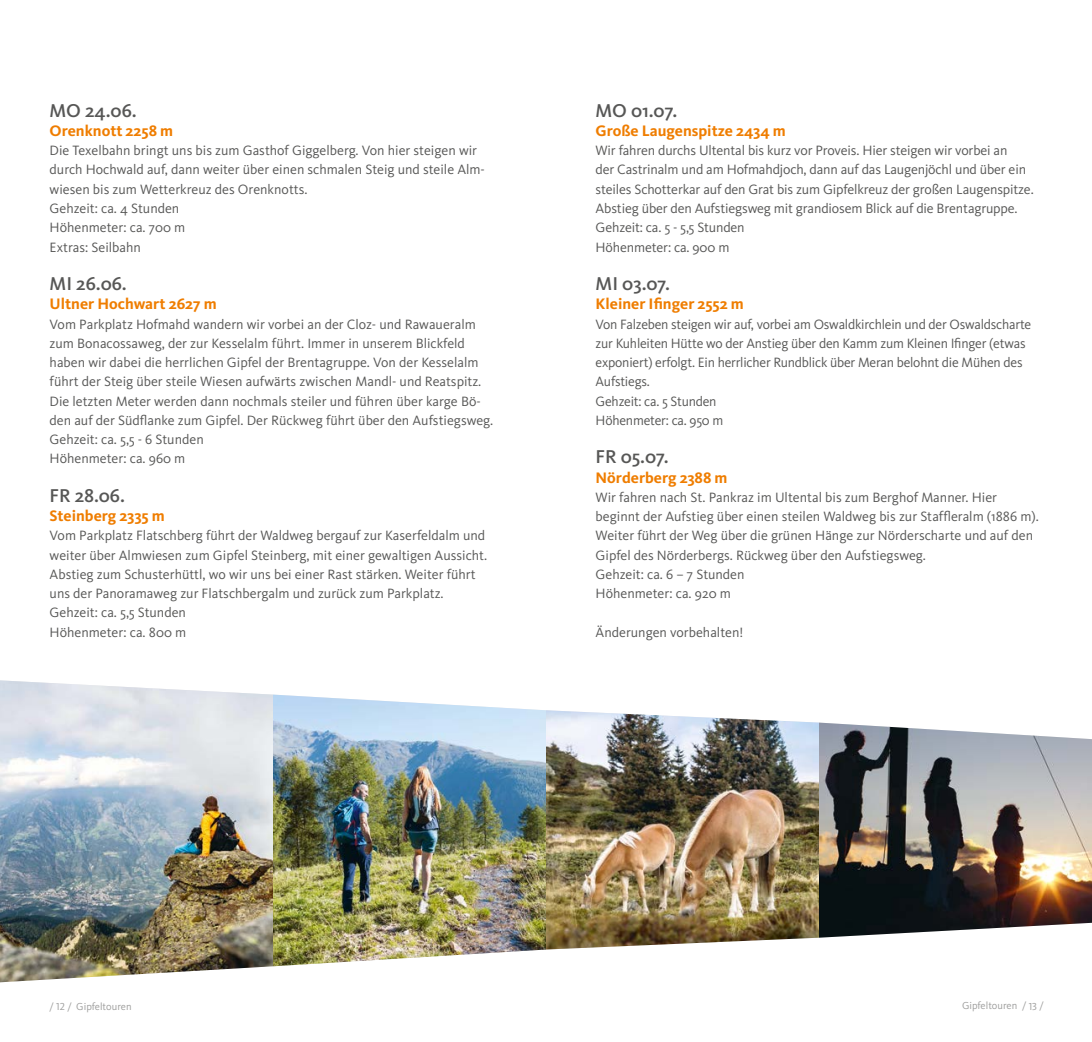
<style>
.page{position:relative;width:1092px;height:1042px;background:#fff}
.page>*{position:absolute;margin:0;border:0;box-sizing:border-box;transform-origin:0 0}
.t1{font:500 19.25px "Kievit";color:#575756}
.t2{font:700 15.75px "Kievit";color:#ef7d00}
.t3{font:14px/19.2px "Kievit";color:#575756}
.t4{font:10.5px "Kievit";color:#9d9d9c}
.s1{font-family:"Kievit Regular SC"}
</style>
<div class="page">
<img style="left:273px;top:694px;width:273px;height:272px">
<img style="left:0;top:680px;width:273px;height:302px">
<img style="left:819px;top:722px;width:272px;height:215px">
<img style="left:546px;top:710px;width:273px;height:239px">
<h1 class="t1" style="left:50px;top:98px;width:89px">MO 24.06.</h1>
<p class="t2" style="left:50px;top:121px;width:125px">Orenknott 2258 m</p>
<p class="t3" style="left:50px;top:141px;width:437px">Die Texelbahn bringt uns bis zum Gasthof Giggelberg. Von hier steigen wir durch Hochwald auf, dann weiter über einen schmalen Steig und steile Alm&shy;wiesen bis zum Wetterkreuz des Orenknotts.<br>Gehzeit: ca. 4 Stunden<br>Höhenmeter: ca. 700 m<br>Extras: Seilbahn</p>
<h1 class="t1" style="left:50px;top:272px;width:79px">MI 26.06.</h1>
<p class="t2" style="left:50px;top:294px;width:168px">Ultner Hochwart 2627 m</p>
<p class="t3" style="left:50px;top:314px;width:445px">Vom Parkplatz Hofmahd wandern wir vorbei an der Cloz- und Rawaueralm zum Bonacossaweg, der zur Kesselalm führt. Immer in unserem Blickfeld haben wir dabei die herrlichen Gipfel der Brentagruppe. Von der Kesselalm führt der Steig über steile Wiesen aufwärts zwischen Mandl- und Reatspitz.<br>Die letzten Meter werden dann nochmals steiler und führen über karge Bö&shy;den auf der Südflanke zum Gipfel. Der Rückweg führt über den Aufstiegsweg.<br>Gehzeit: ca. 5,5 - 6 Stunden<br>Höhenmeter: ca. 960 m</p>
<h1 class="t1" style="left:50px;top:483px;width:77px">FR 28.06.</h1>
<p class="t2" style="left:50px;top:506px;width:117px">Steinberg 2335 m</p>
<p class="t3" style="left:50px;top:526px;width:439px">Vom Parkplatz Flatschberg führt der Waldweg bergauf zur Kaserfeldalm und weiter über Almwiesen zum Gipfel Steinberg, mit einer gewaltigen Aussicht.<br>Abstieg zum Schusterhüttl, wo wir uns bei einer Rast stärken. Weiter führt uns der Panoramaweg zur Flatschbergalm und zurück zum Parkplatz.<br>Gehzeit: ca. 5,5 Stunden<br>Höhenmeter: ca. 800 m</p>
<h1 class="t1" style="left:595px;top:98px;width:83px">MO 01.07.</h1>
<p class="t2" style="left:595px;top:121px;width:192px">Große Laugenspitze 2434 m</p>
<p class="t3" style="left:595px;top:141px;width:439px">Wir fahren durchs Ultental bis kurz vor Proveis. Hier steigen wir vorbei an<br>der Castrinalm und am Hofmahdjoch, dann auf das Laugenjöchl und über ein steiles Schotterkar auf den Grat bis zum Gipfelkreuz der großen Laugenspitze.<br>Abstieg über den Aufstiegsweg mit grandiosem Blick auf die Brentagruppe.<br>Gehzeit: ca. 5 - 5,5 Stunden<br>Höhenmeter: ca. 900 m</p>
<h1 class="t1" style="left:595px;top:272px;width:76px">MI 03.07.</h1>
<p class="t2" style="left:595px;top:294px;width:150px">Kleiner Ifinger 2552 m</p>
<p class="t3" style="left:595px;top:314px;width:437px">Von Falzeben steigen wir auf, vorbei am Oswaldkirchlein und der Oswaldscharte zur Kuhleiten Hütte wo der Anstieg über den Kamm zum Kleinen Ifinger (etwas exponiert) erfolgt. Ein herrlicher Rundblick über Meran belohnt die Mühen des Aufstiegs.<br>Gehzeit: ca. 5 Stunden<br>Höhenmeter: ca. 950 m</p>
<h1 class="t1" style="left:595px;top:445px;width:75px">FR 05.07.</h1>
<p class="t2" style="left:595px;top:468px;width:133px">Nörderberg 2388 m</p>
<p class="t3" style="left:595px;top:488px;width:445px">Wir fahren nach St. Pankraz im Ultental bis zum Berghof Manner. Hier beginnt der Aufstieg über einen steilen Waldweg bis zur Staffleralm (1886 m).<br>Weiter führt der Weg über die grünen Hänge zur Nörderscharte und auf den Gipfel des Nörderbergs. Rückweg über den Aufstiegsweg.<br>Gehzeit: ca. 6 – 7 Stunden<br>Höhenmeter: ca. 920 m</p>
<p class="t3" style="left:595px;top:622px;width:149px">Änderungen vorbehalten!</p>
<p class="t4" style="left:50px;top:1001px;width:83px"><span class="s1">/ 12 /</span> Gipfeltouren</p>
<p class="t4" style="left:961px;top:1000px;width:83px">Gipfeltouren <span class="s1">/ 13 /</span></p>
</div>
